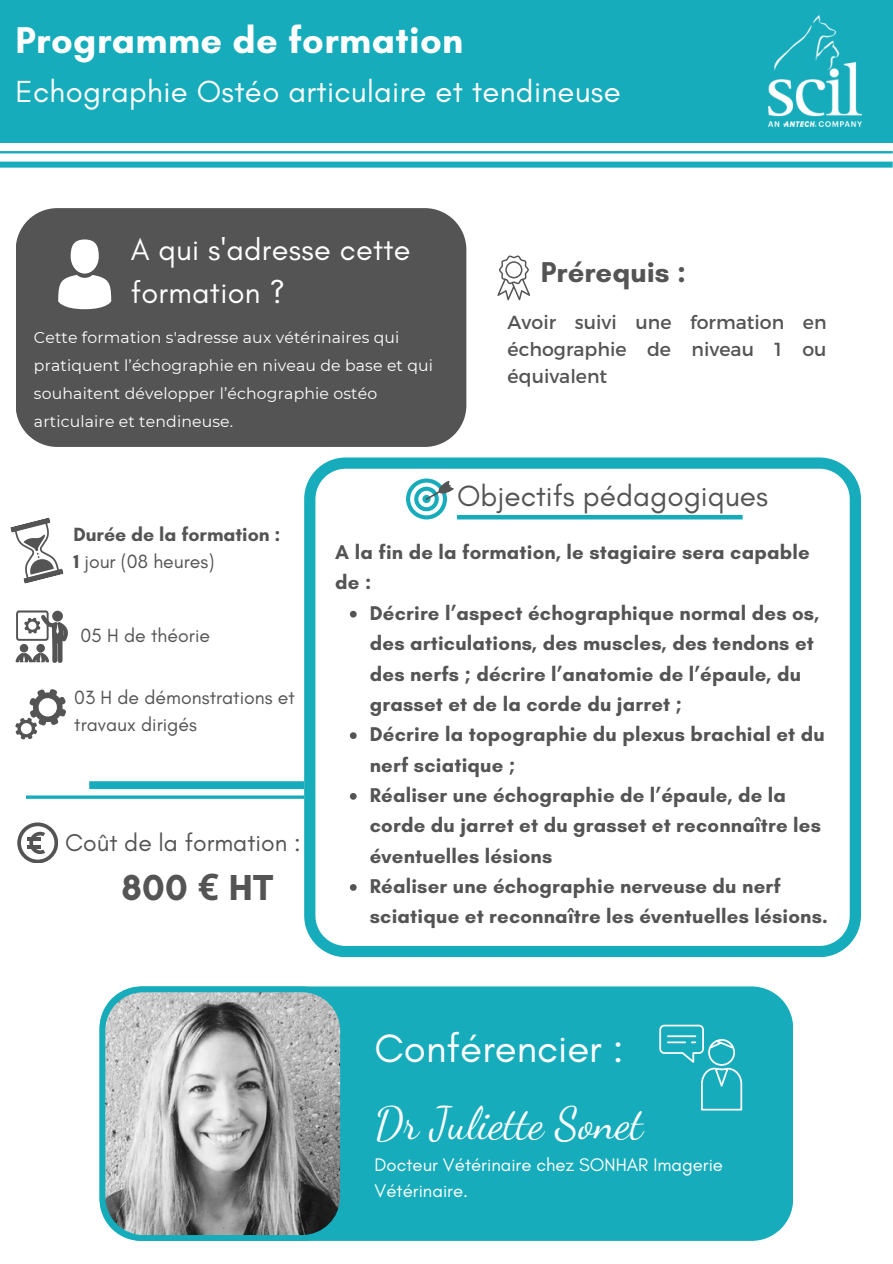
<style>
.page{position:relative;width:893px;height:1264px;background:#fff}
.page>*{position:absolute;margin:0;border:0;box-sizing:border-box;transform-origin:0 0}
.t1{font:44.25px "Dancing Script";color:#fff}
.t2{font:40.2px "Glacial Indifference";color:#fff}
.t3{font:700 37.95px "Glacial Indifference";letter-spacing:.01em;color:#fff}
.t4{font:700 36.75px "Glacial Indifference";color:#545454}
.t5{font:31.05px "Glacial Indifference";letter-spacing:.01em;color:#fff}
.t6{font:30.6px/42.9px "Glacial Indifference";letter-spacing:.01em;color:#fff}
.t7{font:29.7px "Glacial Indifference";color:#545454}
.t8{font:700 29.25px "Glacial Indifference";color:#545454}
.t9{font:24.75px "Glacial Indifference";color:#545454}
.t10{font:700 20.25px/30.3px "Glacial Indifference";letter-spacing:.01em;color:#545454}
.t11{font:19.5px/27px "Glacial Indifference";color:#545454}
.t12{font:700 19.5px "Glacial Indifference";color:#545454}
.t13{font:18.9px/27px "Montserrat";color:#545454;text-align:justify}
.t14{font:18.6px/25.8px "Glacial Indifference";color:#fff}
.t15{font:15.6px/28px "Montserrat";letter-spacing:.01em;color:#fff}
.s1{font-weight:700}
.s2{font-family:"Noto Sans"}
</style>
<div class="page">
<div style="left:0;top:0;width:892px;height:143px;background:#16acbb"></div>
<div style="left:0;top:162px;width:892px;height:6px;background:#16acbb"></div>
<hr style="left:0;top:151px;width:892px;height:2px;background:#16acbb">
<div style="left:89px;top:781px;width:725px;height:8px;background:#16acbb"></div>
<hr style="left:26px;top:795px;width:725px;height:3px;background:#16acbb">
<svg style="left:304px;top:457px;width:556px;height:499px"></svg>
<div style="left:16px;top:208px;width:450px;height:239px;background:#545454"></div>
<div style="left:71px;top:239px;width:28px;height:34px;background:#fff;border-radius:50%"></div>
<svg style="left:58px;top:275px;width:53px;height:34px"></svg>
<svg style="left:406px;top:478px;width:50px;height:41px"></svg>
<svg style="left:497px;top:255px;width:33px;height:45px"></svg>
<svg style="left:17px;top:822px;width:41px;height:41px"></svg>
<svg style="left:27px;top:844px;width:13px;height:4px"></svg>
<hr style="left:27px;top:837px;width:13px;height:4px;background:#545454">
<svg style="left:10px;top:517px;width:54px;height:67px"></svg>
<svg style="left:16px;top:610px;width:52px;height:53px"></svg>
<svg style="left:15px;top:689px;width:51px;height:50px"></svg>
<div style="left:346px;top:986px;width:447px;height:254px;background:#16acbb"></div>
<svg style="left:99px;top:986px;width:247px;height:254px;background:#98a6a8"></svg>
<svg style="left:659px;top:1024px;width:83px;height:86px;background:#31b5c2"></svg>
<img style="left:768px;top:16px;width:93px;height:111px">
<svg style="left:350px;top:611px;width:6px;height:6px"></svg>
<svg style="left:350px;top:732px;width:6px;height:7px"></svg>
<svg style="left:350px;top:793px;width:6px;height:6px"></svg>
<svg style="left:350px;top:884px;width:6px;height:6px"></svg>
<hr style="left:457px;top:515px;width:285px;height:4px;background:#16acbb">
<p class="t3" style="left:16px;top:17px;width:449px">Programme de formation</p>
<p class="t5" style="left:16px;top:72px;width:606px">Echographie Ostéo articulaire et tendineuse</p>
<p class="t6" style="left:131px;top:228px;width:281px">A qui s'adresse cette formation ?</p>
<p class="t15" style="left:34px;top:323px;width:400px">Cette formation s'adresse aux vétérinaires qui pratiquent l’échographie en niveau de base et qui souhaitent développer l’échographie ostéo articulaire et tendineuse.</p>
<p class="t8" style="left:541px;top:254px;width:146px">Prérequis :</p>
<p class="t13" style="left:507px;top:308px;width:320px">Avoir suivi une formation en échographie de niveau 1 ou équivalent</p>
<p class="t7" style="left:457px;top:477px;width:312px">Objectifs pédagogiques</p>
<p class="t12" style="left:73px;top:522px;width:209px">Durée de la formation :</p>
<p class="t11" style="left:73px;top:547px;width:142px"><span class="s1">1</span> jour (08 heures)</p>
<p class="t11" style="left:80px;top:621px;width:131px">05 H de théorie</p>
<p class="t11" style="left:74px;top:684px;width:222px">03 H de démonstrations et travaux dirigés</p>
<p class="t9" style="left:65px;top:827px;width:237px">Coût de la formation :</p>
<p class="t4" style="left:121px;top:865px;width:153px">800 <span class="s2">€</span> HT</p>
<p class="t10" style="left:335px;top:537px;width:476px">A la fin de la formation, le stagiaire sera capable de :</p>
<p class="t10" style="left:370px;top:597px;width:451px">Décrire l’aspect échographique normal des os, des articulations, des muscles, des tendons et des nerfs ; décrire l’anatomie de l’épaule, du grasset et de la corde du jarret ;</p>
<p class="t10" style="left:370px;top:719px;width:456px">Décrire la topographie du plexus brachial et du nerf sciatique ;</p>
<p class="t10" style="left:370px;top:779px;width:452px">Réaliser une échographie de l’épaule, de la corde du jarret et du grasset et reconnaître les éventuelles lésions</p>
<p class="t10" style="left:370px;top:870px;width:459px">Réaliser une échographie nerveuse du nerf sciatique et reconnaître les éventuelles lésions.</p>
<p class="t2" style="left:374px;top:1024px;width:250px">Conférencier :</p>
<p class="t1" style="left:374px;top:1097px;width:270px">Dr Juliette Sonet</p>
<p class="t14" style="left:374px;top:1151px;width:350px">Docteur Vétérinaire chez SONHAR Imagerie<br>Vétérinaire.</p>
</div>
